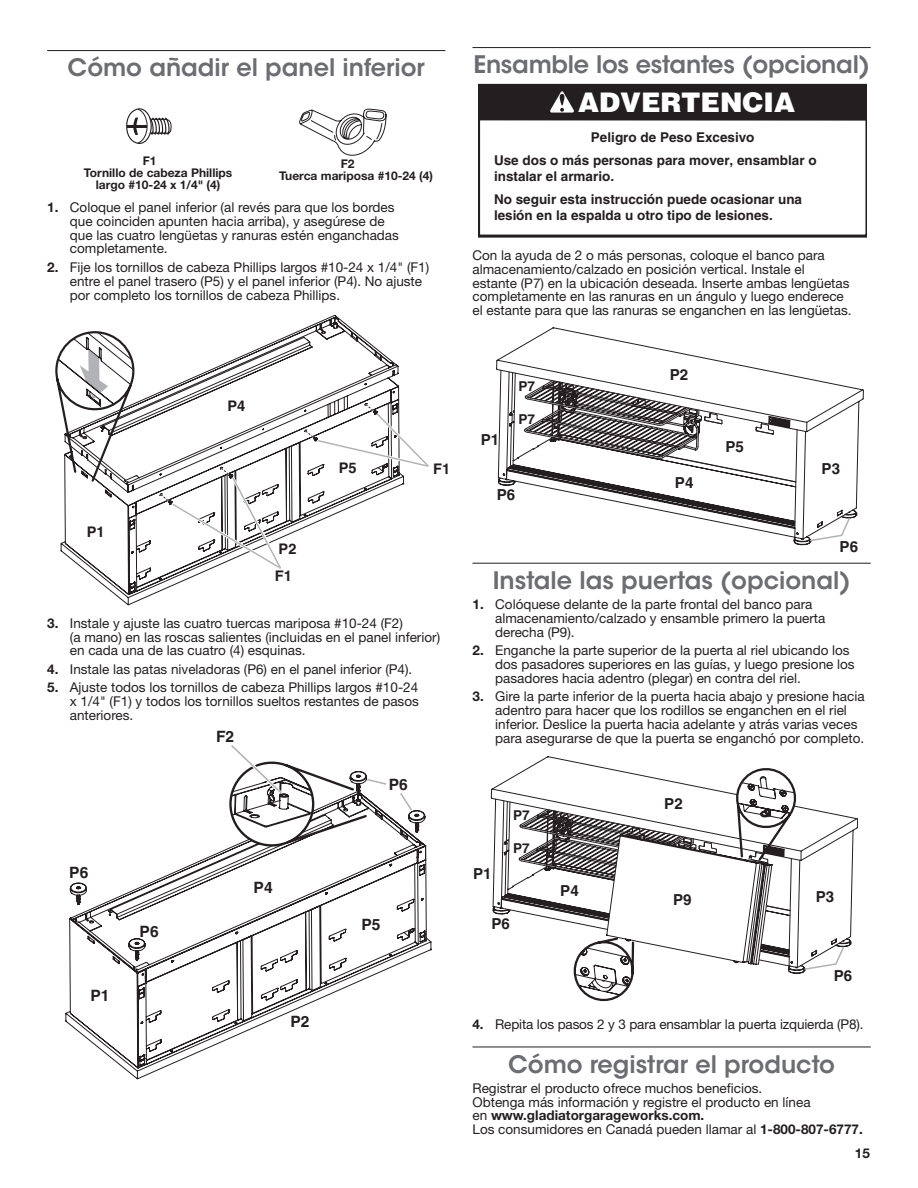
<style>
.page{position:relative;width:918px;height:1188px;background:#fff}
.page>*{position:absolute;margin:0;border:0;box-sizing:border-box;transform-origin:0 0}
.t1{font:900 27px "Helvetica";color:#fff}
.Heading_1_XC_Sub{font:600 24px "ITC Avant Garde Std";color:#6c6d70}
.t2{font:700 15.6px "Helvetica";color:#231f20}
.t3{font:700 15.15px "Helvetica";color:#231f20}
.t4{font:700 14.7px "Helvetica";color:#231f20}
.t5{font:700 13.65px "Helvetica";color:#231f20}
.Body{font:13.5px/14px "Helvetica Neue LT Std";color:#231f20}
.t6{font:700 13.5px/23.2px "Helvetica";color:#231f20}
.t7{font:700 13.5px "Helvetica Neue LT Std";color:#231f20}
.Table_Callouts{font:700 12px/12px "Helvetica Neue";color:#231f20}
.s1{font-weight:700}
</style>
<div class="page">
<hr style="left:47px;top:50px;width:398px;height:1px;background:#231f20">
<svg style="left:126px;top:108px;width:17px;height:32px"></svg>
<svg style="left:127px;top:109px;width:24px;height:34px"></svg>
<div style="left:126px;top:108px;width:26px;height:36px;border:1px solid #231f20;border-radius:50%"></div>
<svg style="left:131px;top:109px;width:41px;height:35px"></svg>
<hr style="left:127px;top:125px;width:20px;height:3px;background:#231f20">
<svg style="left:299px;top:108px;width:88px;height:48px"></svg>
<svg style="left:60px;top:314px;width:344px;height:291px"></svg>
<svg style="left:55px;top:330px;width:81px;height:154px"></svg>
<svg style="left:159px;top:466px;width:126px;height:106px"></svg>
<svg style="left:304px;top:403px;width:125px;height:67px"></svg>
<svg style="left:65px;top:938px;width:367px;height:141px"></svg>
<svg style="left:69px;top:810px;width:358px;height:179px"></svg>
<svg style="left:228px;top:745px;width:191px;height:103px"></svg>
<hr style="left:472px;top:47px;width:399px;height:1px;background:#231f20">
<hr style="left:472px;top:563px;width:399px;height:1px;background:#231f20">
<hr style="left:472px;top:1047px;width:399px;height:1px;background:#231f20">
<svg style="left:491px;top:756px;width:367px;height:246px"></svg>
<svg style="left:496px;top:327px;width:368px;height:215px"></svg>
<svg style="left:478px;top:84px;width:389px;height:154px"></svg>
<div style="left:479px;top:84px;width:388px;height:37px;background:#231f20"></div>
<svg style="left:550px;top:91px;width:24px;height:22px"></svg>
<h1 class="Heading_1_XC_Sub" style="left:68px;top:52px;width:359px">Cómo añadir el panel inferior</h1>
<p class="Table_Callouts" style="left:143px;top:154px;width:15px">F1</p>
<p class="Table_Callouts" style="left:84px;top:166px;width:150px">Tornillo de cabeza Phillips</p>
<p class="Table_Callouts" style="left:96px;top:178px;width:126px">largo #10-24 x 1/4" (4)</p>
<p class="Table_Callouts" style="left:279px;top:158px;width:156px;text-indent:62px">F2<br>Tuerca mariposa #10-24 (4)</p>
<p class="Body" style="left:70px;top:200px;width:331px;text-indent:-23px"><span class="s1">1.</span> Coloque el panel inferior (al revés para que los bordes que coinciden apunten hacia arriba), y asegúrese de que las cuatro lengüetas y ranuras estén enganchadas completamente.</p>
<p class="Body" style="left:70px;top:260px;width:361px;text-indent:-23px"><span class="s1">2.</span> Fije los tornillos de cabeza Phillips largos #10-24 x 1/4" (F1) entre el panel trasero (P5) y el panel inferior (P4). No ajuste por completo los tornillos de cabeza Phillips.</p>
<p class="t4" style="left:87px;top:522px;width:19px">P1</p>
<p class="t4" style="left:227px;top:396px;width:19px">P4</p>
<p class="t4" style="left:279px;top:540px;width:19px">P2</p>
<p class="t4" style="left:275px;top:567px;width:19px">F1</p>
<p class="t4" style="left:339px;top:458px;width:19px">P5</p>
<p class="t4" style="left:433px;top:460px;width:19px">F1</p>
<p class="Body" style="left:70px;top:616px;width:372px;text-indent:-23px"><span class="s1">3.</span> Instale y ajuste las cuatro tuercas mariposa #10-24 (F2)<br>(a mano) en las roscas salientes (incluidas en el panel inferior) en cada una de las cuatro (4) esquinas.</p>
<p class="Body" style="left:47px;top:662px;width:367px"><span class="s1">4.</span> Instale las patas niveladoras (P6) en el panel inferior (P4).</p>
<p class="Body" style="left:70px;top:680px;width:351px;text-align:justify;text-indent:-23px"><span class="s1">5.</span> Ajuste todos los tornillos de cabeza Phillips largos #10-24 x 1/4" (F1) y todos los tornillos sueltos restantes de pasos anteriores.</p>
<p class="t2" style="left:69px;top:863px;width:21px">P6</p>
<p class="t2" style="left:90px;top:986px;width:21px">P1</p>
<p class="t2" style="left:140px;top:922px;width:21px">P6</p>
<p class="t2" style="left:216px;top:727px;width:20px">F2</p>
<p class="t2" style="left:254px;top:878px;width:21px">P4</p>
<p class="t2" style="left:290px;top:1012px;width:21px">P2</p>
<p class="t2" style="left:389px;top:775px;width:21px">P6</p>
<p class="t2" style="left:361px;top:915px;width:21px">P5</p>
<h1 class="Heading_1_XC_Sub" style="left:473px;top:49px;width:398px">Ensamble los estantes (opcional)</h1>
<p class="t1" style="left:578px;top:85px;width:219px">ADVERTENCIA</p>
<p class="t6" style="left:494px;top:125px;width:324px;text-indent:97px">Peligro de Peso Excesivo<br>Use dos o más personas para mover, ensamblar o</p>
<p class="t6" style="left:494px;top:164px;width:310px">instalar el armario.<br>No seguir esta instrucción puede ocasionar una</p>
<p class="t6" style="left:494px;top:203px;width:280px">lesión en la espalda u otro tipo de lesiones.</p>
<p class="Body" style="left:472px;top:248px;width:381px">Con la ayuda de 2 o más personas, coloque el banco para almacenamiento/calzado en posición vertical. Instale el estante (P7) en la ubicación deseada. Inserte ambas lengüetas completamente en las ranuras en un ángulo y luego enderece el estante para que las ranuras se enganchen en las lengüetas.</p>
<p class="t3" style="left:481px;top:430px;width:20px">P1</p>
<p class="t5" style="left:518px;top:378px;width:18px">P7</p>
<p class="t5" style="left:518px;top:411px;width:18px">P7</p>
<p class="t3" style="left:497px;top:485px;width:20px">P6</p>
<p class="t3" style="left:670px;top:365px;width:20px">P2</p>
<p class="t3" style="left:675px;top:473px;width:20px">P4</p>
<p class="t3" style="left:725px;top:437px;width:20px">P5</p>
<p class="t3" style="left:822px;top:459px;width:20px">P3</p>
<p class="t3" style="left:840px;top:538px;width:20px">P6</p>
<h1 class="Heading_1_XC_Sub" style="left:493px;top:565px;width:359px">Instale las puertas (opcional)</h1>
<p class="Body" style="left:495px;top:597px;width:332px;text-indent:-23px"><span class="s1">1.</span> Colóquese delante de la parte frontal del banco para almacenamiento/calzado y ensamble primero la puerta derecha (P9).</p>
<p class="Body" style="left:495px;top:643px;width:361px;text-indent:-23px"><span class="s1">2.</span> Enganche la parte superior de la puerta al riel ubicando los dos pasadores superiores en las guías, y luego presione los pasadores hacia adentro (plegar) en contra del riel.</p>
<p class="Body" style="left:495px;top:689px;width:371px;text-indent:-23px"><span class="s1">3.</span> Gire la parte inferior de la puerta hacia abajo y presione hacia adentro para hacer que los rodillos se enganchen en el riel inferior. Deslice la puerta hacia adelante y atrás varias veces para asegurarse de que la puerta se enganchó por completo.</p>
<p class="t3" style="left:473px;top:864px;width:20px">P1</p>
<p class="t5" style="left:513px;top:807px;width:18px">P7</p>
<p class="t5" style="left:513px;top:840px;width:18px">P7</p>
<p class="t3" style="left:492px;top:914px;width:20px">P6</p>
<p class="t3" style="left:560px;top:882px;width:20px">P4</p>
<p class="t3" style="left:664px;top:794px;width:20px">P2</p>
<p class="t3" style="left:673px;top:890px;width:20px">P9</p>
<p class="t3" style="left:816px;top:888px;width:20px">P3</p>
<p class="t3" style="left:834px;top:966px;width:20px">P6</p>
<p class="Body" style="left:472px;top:1017px;width:393px"><span class="s1">4.</span> Repita los pasos 2 y 3 para ensamblar la puerta izquierda (P8).</p>
<h1 class="Heading_1_XC_Sub" style="left:508px;top:1049px;width:328px">Cómo registrar el producto</h1>
<p class="Body" style="left:472px;top:1081px;width:392px">Registrar el producto ofrece muchos beneficios.<br>Obtenga más información y registre el producto en línea<br>en <span class="s1">www.gladiatorgarageworks.com.<br></span>Los consumidores en Canadá pueden llamar al <span class="s1">1-800-807-6777.</span></p>
<p class="t7" style="left:855px;top:1145px;width:17px">15</p>
</div>
